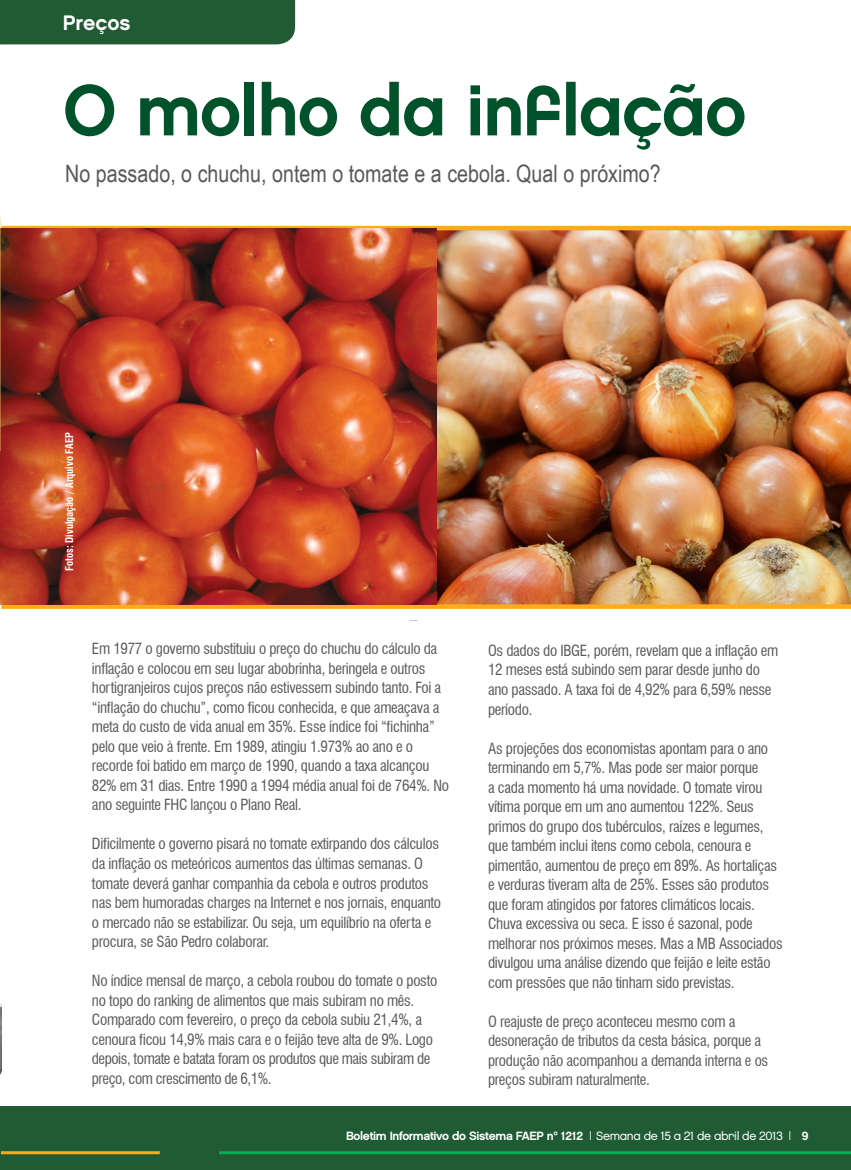
<style>
.page{position:relative;width:851px;height:1170px;background:#fff}
.page>*{position:absolute;margin:0;border:0;box-sizing:border-box;transform-origin:0 0}
.t1{font:72px "Chalet New York Nineteen Eighty";letter-spacing:-.02em;color:#00522a}
.t2{font:24px "Arial Narrow";color:#58595b}
.t3{font:21px "Chalet New York Nineteen Sixty";color:#fff}
.t4{font:condensed 15px/19.5px "Swiss 721 BT";letter-spacing:-.02em;color:#58595b}
.t5{font:12px "Chalet New York Nineteen Sixty";letter-spacing:-.03em;color:#fff}
.t6{font:700 condensed 10.5px "Swiss 721 BT";color:#fff}
.s1{font-family:"Chalet London Nineteen Eighty"}
</style>
<div class="page">
<div style="left:0;top:1106px;width:850px;height:63px;background:#205b34"></div>
<hr style="left:1px;top:1151px;width:159px;height:3px;background:#fbac18">
<hr style="left:219px;top:1151px;width:631px;height:3px;background:#00b055">
<img style="left:436px;top:230px;width:414px;height:374px">
<div style="left:0;top:0;width:295px;height:44px;background:#205b34"></div>
<hr style="left:1px;top:226px;width:849px;height:4px;background:#fbac18">
<svg style="left:1px;top:604px;width:849px;height:4px;background:#ed9b1b"></svg>
<img style="left:0;top:228px;width:436px;height:376px">
<svg style="left:0;top:217px;width:1px;height:234px"></svg>
<img style="left:0;top:1004px;width:2px;height:71px">
<p class="t3" style="left:63px;top:10px;width:69px">Preços</p>
<p class="t1" style="left:63px;top:66px;width:685px">O molho da inflação</p>
<p class="t2" style="left:65px;top:156px;width:597px">No passado, o chuchu, ontem o tomate e a cebola. Qual o próximo?</p>
<p class="t6" style="left:63px;top:570px;width:140px;rotate:-90deg">Fotos: Divulgação / Arquivo FAEP</p>
<p class="t4" style="left:92px;top:639px;width:358px">Em 1977 o governo substituiu o preço do chuchu do cálculo da inflação e colocou em seu lugar abobrinha, beringela e outros hortigranjeiros cujos preços não estivessem subindo tanto. Foi a “inflação do chuchu”, como ficou conhecida, e que ameaçava a meta do custo de vida anual em 35%. Esse índice foi “fichinha” pelo que veio à frente. Em 1989, atingiu 1.973% ao ano e o recorde foi batido em março de 1990, quando a taxa alcançou 82% em 31 dias. Entre 1990 a 1994 média anual foi de 764%. No ano seguinte FHC lançou o Plano Real.</p>
<p class="t4" style="left:92px;top:834px;width:351px">Dificilmente o governo pisará no tomate extirpando dos cálculos da inflação os meteóricos aumentos das últimas semanas. O tomate deverá ganhar companhia da cebola e outros produtos nas bem humoradas charges na Internet e nos jornais, enquanto o mercado não se estabilizar. Ou seja, um equilíbrio na oferta e procura, se São Pedro colaborar.</p>
<p class="t4" style="left:92px;top:970px;width:347px">No índice mensal de março, a cebola roubou do tomate o posto no topo do ranking de alimentos que mais subiram no mês.<br>Comparado com fevereiro, o preço da cebola subiu 21,4%, a cenoura ficou 14,9% mais cara e o feijão teve alta de 9%. Logo depois, tomate e batata foram os produtos que mais subiram de preço, com crescimento de 6,1%.</p>
<p class="t4" style="left:488px;top:640px;width:291px">Os dados do IBGE, porém, revelam que a inflação em 12 meses está subindo sem parar desde junho do ano passado. A taxa foi de 4,92% para 6,59% nesse período.</p>
<p class="t4" style="left:488px;top:738px;width:296px">As projeções dos economistas apontam para o ano terminando em 5,7%. Mas pode ser maior porque<br>a cada momento há uma novidade. O tomate virou vítima porque em um ano aumentou 122%. Seus primos do grupo dos tubérculos, raízes e legumes, que também inclui itens como cebola, cenoura e pimentão, aumentou de preço em 89%. As hortaliças e verduras tiveram alta de 25%. Esses são produtos que foram atingidos por fatores climáticos locais.<br>Chuva excessiva ou seca. E isso é sazonal, pode melhorar nos próximos meses. Mas a MB Associados divulgou uma análise dizendo que feijão e leite estão com pressões que não tinham sido previstas.</p>
<p class="t4" style="left:488px;top:1011px;width:282px">O reajuste de preço aconteceu mesmo com a desoneração de tributos da cesta básica, porque a produção não acompanhou a demanda interna e os preços subiram naturalmente.</p>
<p class="t5" style="left:346px;top:1128px;width:463px">Boletim Informativo do Sistema FAEP nº 1212 | <span class="s1">Semana de 15 a 21 de abril de 2013</span> | 9</p>
</div>
